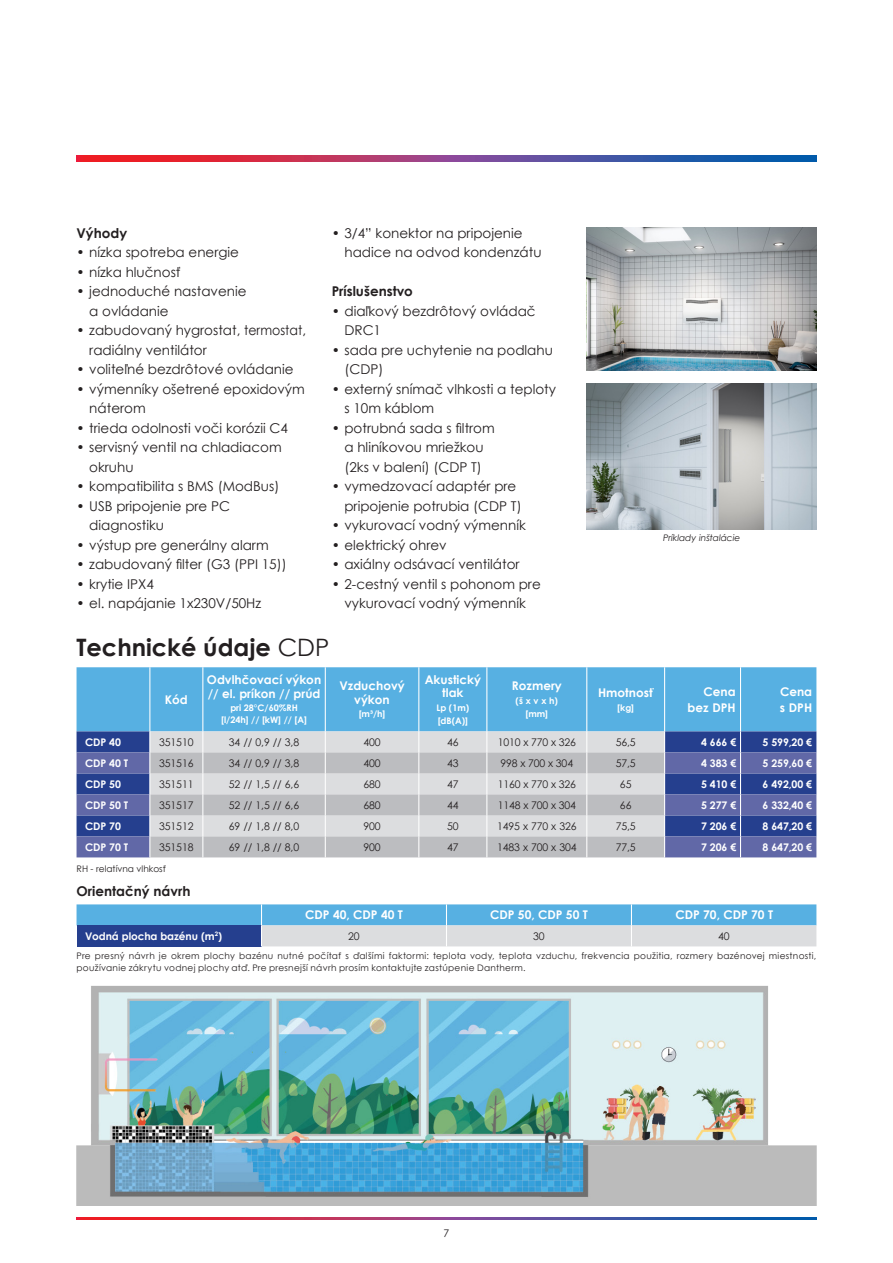
<style>
.page{position:relative;width:893px;height:1263px;background:#fff}
.page>*{position:absolute;margin:0;border:0;box-sizing:border-box;transform-origin:0 0}
.t1{font:700 24px "Century Gothic";color:#231f20}
.t2{font:13.5px/19.5px "Century Gothic";color:#231f20}
.CM2{font:700 13.5px "Century Gothic";color:#231f20}
.t3{font:700 12px/13.5px "Century Gothic";color:#fff}
.t4{font:10.5px "Century Gothic";letter-spacing:-.01em;color:#231f20}
.t5{font:700 10.5px "Century Gothic";letter-spacing:-.01em;color:#fff}
.t6{font:9px/12px "Century Gothic";letter-spacing:.03em;color:#231f20}
.t7{font:700 9px "Century Gothic";color:#fff}
.t8{font:9px "Century Gothic";color:#231f20}
.t9{font:italic 9px "Century Gothic";color:#231f20}
.s1{font-weight:400}
</style>
<div class="page">
<svg style="left:77px;top:1217px;width:739px;height:3px;background:#864178"></svg>
<svg style="left:77px;top:155px;width:739px;height:7px;background:#864178"></svg>
<img style="left:587px;top:227px;width:229px;height:144px">
<img style="left:587px;top:383px;width:229px;height:147px">
<div style="left:77px;top:667px;width:739px;height:64px;background:#57b0e2"></div>
<div style="left:77px;top:731px;width:739px;height:21px;background:#253f8e"></div>
<div style="left:150px;top:731px;width:514px;height:21px;background:#dcdddf"></div>
<svg style="left:77px;top:752px;width:739px;height:105px;background:#4b599e"></svg>
<svg style="left:150px;top:752px;width:514px;height:105px;background:#c9cacd"></svg>
<svg style="left:149px;top:731px;width:1px;height:126px"></svg>
<svg style="left:202px;top:731px;width:1px;height:126px"></svg>
<svg style="left:325px;top:731px;width:1px;height:126px"></svg>
<svg style="left:418px;top:731px;width:1px;height:126px"></svg>
<svg style="left:486px;top:731px;width:1px;height:126px"></svg>
<svg style="left:586px;top:731px;width:1px;height:126px"></svg>
<svg style="left:664px;top:731px;width:1px;height:126px"></svg>
<svg style="left:740px;top:731px;width:1px;height:126px"></svg>
<hr style="left:202px;top:667px;width:1px;height:64px;background:#fff">
<hr style="left:325px;top:667px;width:1px;height:64px;background:#fff">
<hr style="left:418px;top:667px;width:1px;height:64px;background:#fff">
<hr style="left:486px;top:667px;width:1px;height:64px;background:#fff">
<hr style="left:586px;top:667px;width:1px;height:64px;background:#fff">
<hr style="left:149px;top:667px;width:1px;height:64px;background:#fff">
<hr style="left:664px;top:667px;width:1px;height:64px;background:#fff">
<hr style="left:740px;top:667px;width:1px;height:64px;background:#fff">
<img style="left:77px;top:985px;width:739px;height:220px">
<svg style="left:77px;top:904px;width:739px;height:42px;background:#84b3d6"></svg>
<p class="CM2" style="left:77px;top:222px;width:52px">Výhody</p>
<p class="t2" style="left:77px;top:242px;width:164px">• nízka spotreba energie</p>
<p class="t2" style="left:77px;top:262px;width:105px">• nízka hlučnosť</p>
<p class="t2" style="left:89px;top:281px;width:159px;text-indent:-13px">• jednoduché nastavenie a ovládanie</p>
<p class="t2" style="left:89px;top:320px;width:218px;text-indent:-13px">• zabudovaný hygrostat, termostat, radiálny ventilátor</p>
<p class="t2" style="left:77px;top:359px;width:219px">• voliteľné bezdrôtové ovládanie</p>
<p class="t2" style="left:89px;top:379px;width:217px;text-indent:-13px">• výmenníky ošetrené epoxidovým náterom</p>
<p class="t2" style="left:77px;top:418px;width:213px">• trieda odolnosti voči korózii C4</p>
<p class="t2" style="left:89px;top:437px;width:194px;text-indent:-13px">• servisný ventil na chladiacom okruhu</p>
<p class="t2" style="left:77px;top:476px;width:204px">• kompatibilita s BMS (ModBus)</p>
<p class="t2" style="left:89px;top:496px;width:142px;text-indent:-13px">• USB pripojenie pre PC diagnostiku</p>
<p class="t2" style="left:77px;top:535px;width:194px">• výstup pre generálny alarm</p>
<p class="t2" style="left:77px;top:554px;width:212px">• zabudovaný filter (G3 (PPI 15))</p>
<p class="t2" style="left:77px;top:574px;width:79px">• krytie IPX4</p>
<p class="t2" style="left:77px;top:593px;width:186px">• el. napájanie 1x230V/50Hz</p>
<p class="t2" style="left:344px;top:223px;width:199px;text-indent:-13px">• 3/4” konektor na pripojenie hadice na odvod kondenzátu</p>
<p class="CM2" style="left:332px;top:281px;width:83px">Príslušenstvo</p>
<p class="t2" style="left:344px;top:301px;width:193px;text-indent:-13px">• diaľkový bezdrôtový ovládač<br>DRC1</p>
<p class="t2" style="left:344px;top:340px;width:210px;text-indent:-13px">• sada pre uchytenie na podlahu (CDP)</p>
<p class="t2" style="left:344px;top:379px;width:213px;text-indent:-13px">• externý snímač vlhkosti a teploty s 10m káblom</p>
<p class="t2" style="left:332px;top:418px;width:165px;text-align:center">• potrubná sada s filtrom a hliníkovou mriežkou (2ks v balení) (CDP T)</p>
<p class="t2" style="left:344px;top:476px;width:179px;text-indent:-13px">• vymedzovací adaptér pre pripojenie potrubia (CDP T)</p>
<p class="t2" style="left:332px;top:515px;width:196px">• vykurovací vodný výmenník</p>
<p class="t2" style="left:332px;top:535px;width:117px">• elektrický ohrev</p>
<p class="t2" style="left:332px;top:554px;width:189px">• axiálny odsávací ventilátor</p>
<p class="t2" style="left:332px;top:574px;width:211px;text-align:center">• 2-cestný ventil s pohonom pre vykurovací vodný výmenník</p>
<p class="t1" style="left:77px;top:629px;width:254px">Technické údaje <span class="s1">CDP</span></p>
<p class="t3" style="left:165px;top:692px;width:25px">Kód</p>
<p class="t3" style="left:207px;top:673px;width:116px">Odvlhčovací výkon // el. príkon // prúd</p>
<p class="t7" style="left:230px;top:701px;width:69px">pri 28°C/60%RH</p>
<p class="t7" style="left:221px;top:713px;width:87px">[l/24h] // [kW] // [A]</p>
<p class="t3" style="left:339px;top:679px;width:67px;text-align:center">Vzduchový výkon</p>
<p class="t7" style="left:359px;top:707px;width:28px">[m³/h]</p>
<p class="t3" style="left:425px;top:672px;width:58px">Akustický</p>
<p class="t3" style="left:442px;top:685px;width:23px">tlak</p>
<p class="t7" style="left:436px;top:700px;width:34px">Lp (1m)</p>
<p class="t7" style="left:438px;top:714px;width:32px">[dB(A)]</p>
<p class="t3" style="left:512px;top:679px;width:51px">Rozmery</p>
<p class="t7" style="left:516px;top:694px;width:44px">(š x v x h)</p>
<p class="t7" style="left:525px;top:707px;width:24px">[mm]</p>
<p class="t9" style="left:663px;top:531px;width:79px">Príklady inštalácie</p>
<p class="t3" style="left:598px;top:685px;width:57px">Hmotnosť</p>
<p class="t7" style="left:617px;top:700px;width:18px">[kg]</p>
<p class="t3" style="left:704px;top:684px;width:34px">Cena</p>
<p class="t3" style="left:688px;top:700px;width:50px">bez DPH</p>
<p class="t3" style="left:780px;top:684px;width:34px">Cena</p>
<p class="t3" style="left:780px;top:700px;width:34px">s DPH</p>
<p class="t5" style="left:85px;top:734px;width:37px">CDP 40</p>
<p class="t4" style="left:159px;top:735px;width:36px">351510</p>
<p class="t4" style="left:229px;top:735px;width:72px">34 // 0,9 // 3,8</p>
<p class="t4" style="left:363px;top:735px;width:19px">400</p>
<p class="t4" style="left:447px;top:735px;width:13px">46</p>
<p class="t4" style="left:498px;top:735px;width:80px">1010 x 770 x 326</p>
<p class="t4" style="left:616px;top:735px;width:22px">56,5</p>
<p class="t5" style="left:701px;top:734px;width:37px">4 666 €</p>
<p class="t5" style="left:763px;top:734px;width:51px">5 599,20 €</p>
<p class="t5" style="left:85px;top:755px;width:45px">CDP 40 T</p>
<p class="t4" style="left:159px;top:756px;width:36px">351516</p>
<p class="t4" style="left:229px;top:756px;width:72px">34 // 0,9 // 3,8</p>
<p class="t4" style="left:363px;top:756px;width:19px">400</p>
<p class="t4" style="left:447px;top:756px;width:13px">43</p>
<p class="t4" style="left:501px;top:756px;width:74px">998 x 700 x 304</p>
<p class="t4" style="left:616px;top:756px;width:22px">57,5</p>
<p class="t5" style="left:701px;top:755px;width:37px">4 383 €</p>
<p class="t5" style="left:763px;top:755px;width:51px">5 259,60 €</p>
<p class="t5" style="left:85px;top:776px;width:37px">CDP 50</p>
<p class="t4" style="left:159px;top:777px;width:36px">351511</p>
<p class="t4" style="left:229px;top:777px;width:72px">52 // 1,5 // 6,6</p>
<p class="t4" style="left:363px;top:777px;width:19px">680</p>
<p class="t4" style="left:447px;top:777px;width:13px">47</p>
<p class="t4" style="left:498px;top:777px;width:80px">1160 x 770 x 326</p>
<p class="t4" style="left:620px;top:777px;width:13px">65</p>
<p class="t5" style="left:701px;top:776px;width:37px">5 410 €</p>
<p class="t5" style="left:763px;top:776px;width:51px">6 492,00 €</p>
<p class="t5" style="left:85px;top:797px;width:45px">CDP 50 T</p>
<p class="t4" style="left:159px;top:798px;width:36px">351517</p>
<p class="t4" style="left:229px;top:798px;width:72px">52 // 1,5 // 6,6</p>
<p class="t4" style="left:363px;top:798px;width:19px">680</p>
<p class="t4" style="left:447px;top:798px;width:13px">44</p>
<p class="t4" style="left:498px;top:798px;width:80px">1148 x 700 x 304</p>
<p class="t4" style="left:620px;top:798px;width:13px">66</p>
<p class="t5" style="left:701px;top:797px;width:37px">5 277 €</p>
<p class="t5" style="left:763px;top:797px;width:51px">6 332,40 €</p>
<p class="t5" style="left:85px;top:818px;width:37px">CDP 70</p>
<p class="t4" style="left:159px;top:819px;width:36px">351512</p>
<p class="t4" style="left:229px;top:819px;width:72px">69 // 1,8 // 8,0</p>
<p class="t4" style="left:363px;top:819px;width:19px">900</p>
<p class="t4" style="left:447px;top:819px;width:13px">50</p>
<p class="t4" style="left:497px;top:819px;width:81px">1495 x 770 x 326</p>
<p class="t4" style="left:616px;top:819px;width:22px">75,5</p>
<p class="t5" style="left:701px;top:818px;width:37px">7 206 €</p>
<p class="t5" style="left:763px;top:818px;width:51px">8 647,20 €</p>
<p class="t5" style="left:85px;top:839px;width:45px">CDP 70 T</p>
<p class="t4" style="left:159px;top:840px;width:36px">351518</p>
<p class="t4" style="left:229px;top:840px;width:72px">69 // 1,8 // 8,0</p>
<p class="t4" style="left:363px;top:840px;width:19px">900</p>
<p class="t4" style="left:447px;top:840px;width:13px">47</p>
<p class="t4" style="left:497px;top:840px;width:81px">1483 x 700 x 304</p>
<p class="t4" style="left:616px;top:840px;width:22px">77,5</p>
<p class="t5" style="left:701px;top:839px;width:37px">7 206 €</p>
<p class="t5" style="left:763px;top:839px;width:51px">8 647,20 €</p>
<p class="t8" style="left:77px;top:862px;width:91px">RH - relatívna vlhkosť</p>
<p class="CM2" style="left:77px;top:881px;width:115px">Orientačný návrh</p>
<p class="t3" style="left:305px;top:908px;width:99px">CDP 40, CDP 40 T</p>
<p class="t3" style="left:490px;top:908px;width:99px">CDP 50, CDP 50 T</p>
<p class="t3" style="left:675px;top:908px;width:99px">CDP 70, CDP 70 T</p>
<p class="t5" style="left:85px;top:928px;width:138px">Vodná plocha bazénu (m<sup>2</sup>)</p>
<p class="t4" style="left:348px;top:929px;width:13px">20</p>
<p class="t4" style="left:533px;top:929px;width:13px">30</p>
<p class="t4" style="left:718px;top:929px;width:13px">40</p>
<p class="t6" style="left:77px;top:950px;width:741px">Pre presný návrh je okrem plochy bazénu nutné počítať s ďalšími faktormi: teplota vody, teplota vzduchu, frekvencia použitia, rozmery bazénovej miestnosti, používanie zákrytu vodnej plochy atď. Pre presnejší návrh prosím kontaktujte zastúpenie Dantherm.</p>
<p class="t4" style="left:444px;top:1226px;width:7px">7</p>
</div>
